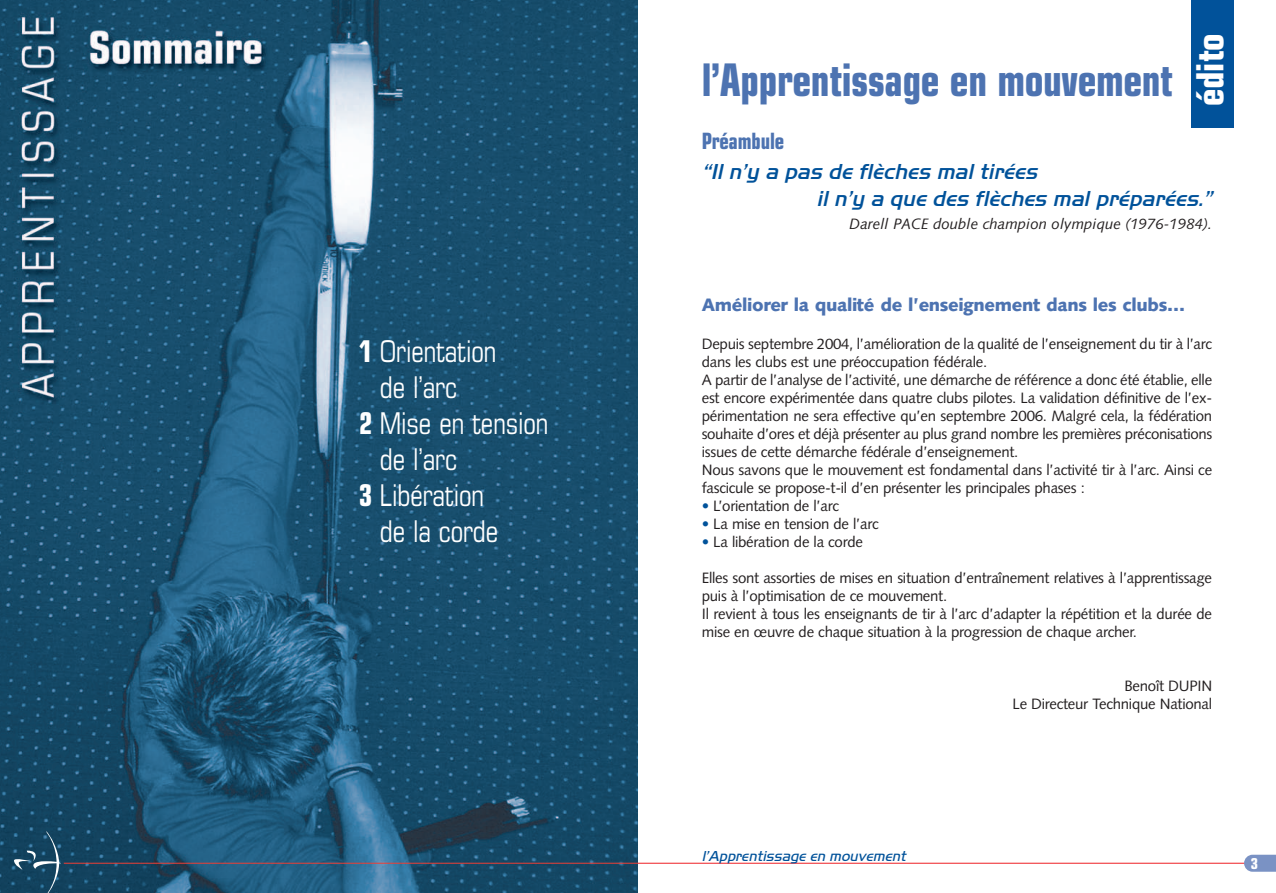
<style>
.page{position:relative;width:1276px;height:893px;background:#fff}
.page>*{position:absolute;margin:0;border:0;box-sizing:border-box;transform-origin:0 0}
.t1{font:700 condensed 45px "Eurostile";letter-spacing:-.01em;color:#4d73b1;scale:.9 1}
.t2{font:700 condensed 37.5px "Eurostile";color:#fff}
.t3{font:condensed 30px "Eurostile";letter-spacing:-.005em;color:#fff;scale:.9 1}
.t4{font:italic 500 22.5px/27px "Handel Gothic EF";color:#01529a}
.t5{font:700 condensed 22.5px "Eurostile";letter-spacing:-.005em;color:#4d73b1;scale:.9 1}
.t6{font:900 18px "Syntax";letter-spacing:-.02em;color:#4d73b1}
.t7{font:15px/18px "Syntax";letter-spacing:-.015em;color:#231f20}
.t8{font:italic 15px "Syntax";color:#231f20}
.t9{font:italic 300 15px "Handel Gothic EF";color:#01529a}
.t10{font:700 condensed 15px "Eurostile";color:#fff}
.s1{font-weight:700}
.s2{color:#01529a}
</style>
<div class="page">
<img style="left:0;top:0;width:638px;height:893px">
<hr style="left:64px;top:863px;width:574px;height:1px;background:#ee3e34">
<svg style="left:14px;top:831px;width:47px;height:62px;background:#27536d"></svg>
<hr style="left:638px;top:863px;width:638px;height:1px;background:#ee1e24">
<div style="left:1191px;top:0;width:42px;height:128px;background:#01529a"></div>
<svg style="left:1244px;top:855px;width:32px;height:17px"></svg>
<h3 class="t3" style="left:359px;top:340px;width:154px"><span class="s1">1</span> Orientation</h3>
<h3 class="t3" style="left:380px;top:376px;width:87px">de l’arc</h3>
<h3 class="t3" style="left:359px;top:412px;width:212px"><span class="s1">2</span> Mise en tension</h3>
<h3 class="t3" style="left:380px;top:448px;width:87px">de l’arc</h3>
<h3 class="t3" style="left:359px;top:484px;width:140px"><span class="s1">3</span> Libération</h3>
<h3 class="t3" style="left:380px;top:520px;width:133px">de la corde</h3>
<h1 class="t1" style="left:702px;top:64px;width:525px">l’Apprentissage en mouvement</h1>
<h2 class="t2" style="left:1196px;top:106px;width:75px;rotate:-90deg">édito</h2>
<h3 class="t5" style="left:702px;top:133px;width:93px">Préambule</h3>
<h3 class="t4" style="left:816px;top:159px;width:401px;text-indent:-115px">“Il n’y a pas de flèches mal tirées<br>il n’y a que des flèches mal préparées.”</h3>
<p class="t8" style="left:849px;top:218px;width:364px">Darell PACE double champion olympique (1976-1984).</p>
<p class="t6" style="left:702px;top:298px;width:485px">Améliorer la qualité de l’enseignement dans les clubs…</p>
<p class="t7" style="left:702px;top:336px;width:512px">Depuis septembre 2004, l’amélioration de la qualité de l’enseignement du tir à l’arc dans les clubs est une préoccupation fédérale.<br>A partir de l’analyse de l’activité, une démarche de référence a donc été établie, elle est encore expérimentée dans quatre clubs pilotes. La validation définitive de l’ex&shy;périmentation ne sera effective qu’en septembre 2006. Malgré cela, la fédération souhaite d’ores et déjà présenter au plus grand nombre les premières préconisations issues de cette démarche fédérale d’enseignement.<br>Nous savons que le mouvement est fondamental dans l’activité tir à l’arc. Ainsi ce fascicule se propose-t-il d’en présenter les principales phases :</p>
<p class="t7" style="left:702px;top:498px;width:139px"><span class="s2">•</span> L’orientation de l’arc</p>
<p class="t7" style="left:702px;top:516px;width:178px"><span class="s2">•</span> La mise en tension de l’arc</p>
<p class="t7" style="left:702px;top:534px;width:163px"><span class="s2">•</span> La libération de la corde</p>
<p class="t7" style="left:702px;top:570px;width:512px">Elles sont assorties de mises en situation d’entraînement relatives à l’apprentissage puis à l’optimisation de ce mouvement.<br>Il revient à tous les enseignants de tir à l’arc d’adapter la répétition et la durée de mise en œuvre de chaque situation à la progression de chaque archer.</p>
<p class="t7" style="left:1012px;top:678px;width:201px;text-align:right">Benoît DUPIN<br>Le Directeur Technique National</p>
<p class="t9" style="left:702px;top:851px;width:208px">l’Apprentissage en mouvement</p>
<p class="t10" style="left:1251px;top:858px;width:9px">3</p>
</div>
